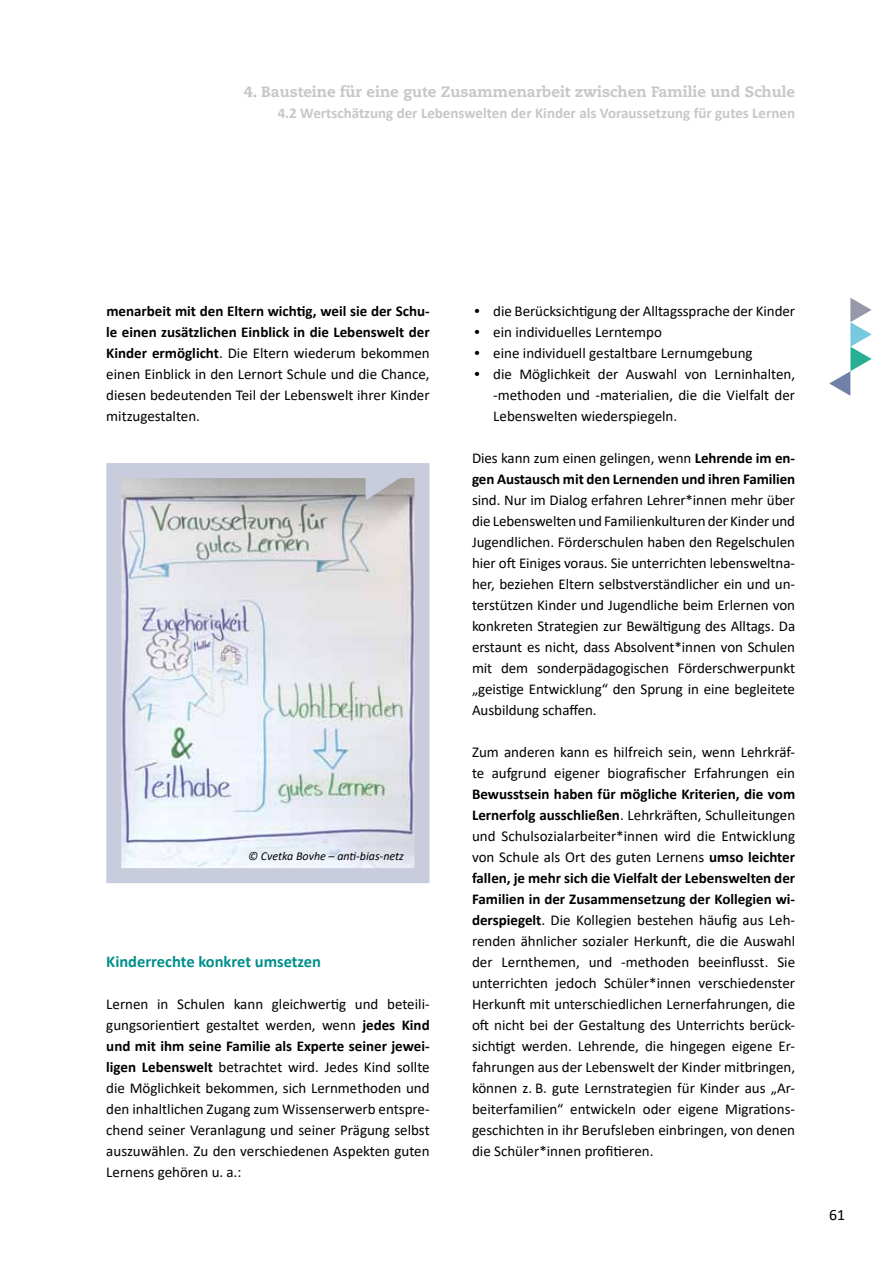
<style>
.page{position:relative;width:893px;height:1263px;background:#fff}
.page>*{position:absolute;margin:0;border:0;box-sizing:border-box;transform-origin:0 0}
.t1{font:700 16.5px "Calibri";color:#008f8b}
.t2{font:15.75px "Calibri";color:#000}
.t3{font:15px/21px "Calibri";color:#000;text-align:justify}
.t4{font:700 15px/21px "Calibri";letter-spacing:-.005em;color:#000}
.t5{font:700 15px "Calibri";color:#c6c7c8}
.t6{font:800 15px "Caecilia LT Std";color:#c6c7c8}
.t7{font:italic 12px "Calibri";color:#000}
.s1{font-weight:700}
.s2{font-family:"Function"}
.s3{font-weight:400}
</style>
<div class="page">
<svg style="left:829px;top:298px;width:43px;height:98px"></svg>
<img style="left:122px;top:479px;width:291px;height:388px">
<div style="left:106px;top:463px;width:323px;height:420px;border:15px solid #c8ccdc"></div>
<svg style="left:366px;top:473px;width:40px;height:27px"></svg>
<p class="t6" style="left:244px;top:82px;width:553px">4. Bausteine für eine gute Zusammenarbeit zwischen Familie und Schule</p>
<p class="t5" style="left:278px;top:102px;width:519px">4.2 Wertschätzung der Lebenswelten der Kinder als Voraussetzung für gutes Lernen</p>
<p class="t3" style="left:106px;top:300px;width:325px"><span class="s1">menarbeit mit den Eltern wichtig, weil sie der Schu&shy;le einen zusätzlichen Einblick in die Lebenswelt der Kinder ermöglicht</span>. Die Eltern wiederum bekommen einen Einblick in den Lernort Schule und die Chance, diesen bedeutenden Teil der Lebenswelt ihrer Kinder mitzugestalten.</p>
<p class="t7" style="left:248px;top:848px;width:157px">© Cvetka Bovhe – anti-bias-netz</p>
<p class="t1" style="left:106px;top:950px;width:216px">Kinderrechte konkret umsetzen</p>
<p class="t3" style="left:106px;top:993px;width:325px">Lernen in Schulen kann gleichwertig und beteili&shy;gungsorientiert gestaltet werden, wenn <span class="s1">jedes Kind und mit ihm seine Familie als Experte seiner jewei&shy;ligen Lebenswelt</span> betrachtet wird. Jedes Kind sollte die Möglichkeit bekommen, sich Lernmethoden und den inhaltlichen Zugang zum Wissenserwerb entspre&shy;chend seiner Veranlagung und seiner Prägung selbst auszuwählen. Zu den verschiedenen Aspekten guten Lernens gehören u. a.:</p>
<p class="t3" style="left:472px;top:300px;width:325px"><span class="s2">•</span> die Berücksichtigung der Alltagssprache der Kinder</p>
<p class="t3" style="left:472px;top:321px;width:191px"><span class="s2">•</span> ein individuelles Lerntempo</p>
<p class="t3" style="left:472px;top:342px;width:282px"><span class="s2">•</span> eine individuell gestaltbare Lernumgebung</p>
<p class="t3" style="left:493px;top:363px;width:303px;text-indent:-21px"><span class="s2">•</span> die Möglichkeit der Auswahl von Lerninhalten, -methoden und -materialien, die die Vielfalt der Lebenswelten wiederspiegeln.</p>
<p class="t4" style="left:472px;top:447px;width:325px"><span class="s3">Dies kann zum einen gelingen, wenn</span> Lehrende im en&shy;gen Austausch mit den Lernenden und ihren Familien</p>
<p class="t3" style="left:472px;top:489px;width:325px">sind. Nur im Dialog erfahren Lehrer*innen mehr über die Lebenswelten und Familienkulturen der Kinder und Jugendlichen. Förderschulen haben den Regelschulen hier oft Einiges voraus. Sie unterrichten lebensweltna&shy;her, beziehen Eltern selbstverständlicher ein und un&shy;terstützen Kinder und Jugendliche beim Erlernen von konkreten Strategien zur Bewältigung des Alltags. Da erstaunt es nicht, dass Absolvent*innen von Schulen mit dem sonderpädagogischen Förderschwerpunkt „geistige Entwicklung“ den Sprung in eine begleitete Ausbildung schaffen.</p>
<p class="t3" style="left:472px;top:741px;width:325px">Zum anderen kann es hilfreich sein, wenn Lehrkräf&shy;te aufgrund eigener biografischer Erfahrungen ein</p>
<p class="t3" style="left:472px;top:783px;width:325px"><span class="s1">Bewusstsein haben für mögliche Kriterien, die vom Lernerfolg ausschließen</span>. Lehrkräften, Schulleitungen und Schulsozialarbeiter*innen wird die Entwicklung von Schule als Ort des guten Lernens <span class="s1">umso leichter fallen, je mehr sich die Vielfalt der Lebenswelten der Familien in der Zusammensetzung der Kollegien wi&shy;derspiegelt</span>. Die Kollegien bestehen häufig aus Leh&shy;renden ähnlicher sozialer Herkunft, die die Auswahl der Lernthemen, und -methoden beeinflusst. Sie unterrichten jedoch Schüler*innen verschiedenster Herkunft mit unterschiedlichen Lernerfahrungen, die oft nicht bei der Gestaltung des Unterrichts berück&shy;sichtigt werden. Lehrende, die hingegen eigene Er&shy;fahrungen aus der Lebenswelt der Kinder mitbringen, können z. B. gute Lernstrategien für Kinder aus „Ar&shy;beiterfamilien“ entwickeln oder eigene Migrations&shy;geschichten in ihr Berufsleben einbringen, von denen die Schüler*innen profitieren.</p>
<p class="t2" style="left:829px;top:1204px;width:17px">61</p>
</div>
